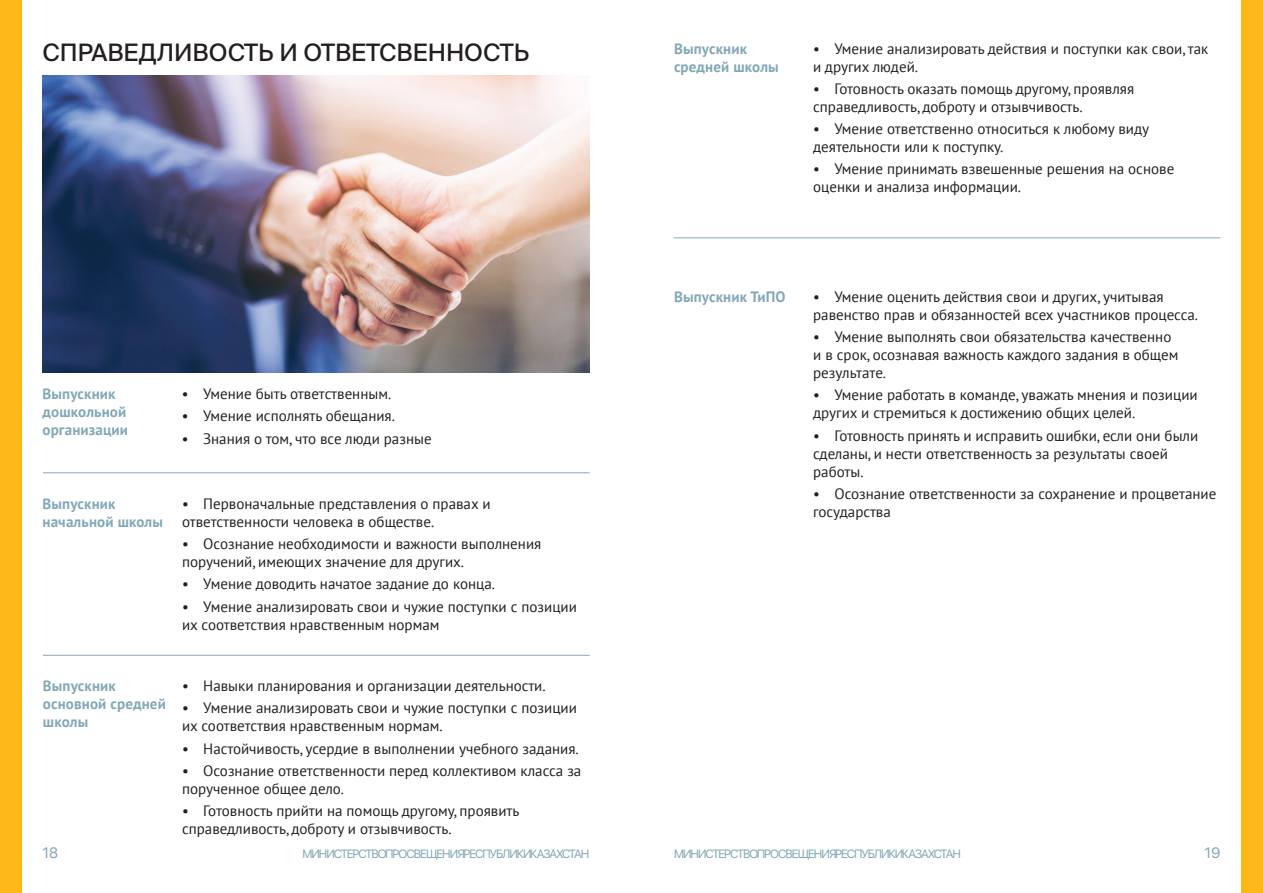
<style>
.page{position:relative;width:1263px;height:893px;background:#fff}
.page>*{position:absolute;margin:0;border:0;box-sizing:border-box;transform-origin:0 0}
.t1{font:24px "Suisse Intl";color:#231f20}
.t2{font:15px/18px "PT Sans";color:#231f20}
.t3{font:700 15px/18px "PT Sans";letter-spacing:.01em;color:#83a8b7}
.t4{font:15px "SF Pro";color:#83a8b7}
.t5{font:12px "SF Pro";letter-spacing:-.085em;color:#83a8b7}
</style>
<div class="page">
<div style="left:0;top:0;width:21px;height:893px;background:#fcb719"></div>
<div style="left:1242px;top:0;width:21px;height:893px;background:#fcb719"></div>
<img style="left:43px;top:75px;width:546px;height:298px">
<hr style="left:43px;top:472px;width:547px;height:1px;background:#85a9b8">
<hr style="left:43px;top:655px;width:547px;height:1px;background:#85a9b8">
<hr style="left:674px;top:237px;width:546px;height:1px;background:#85a9b8">
<h1 class="t1" style="left:43px;top:38px;width:488px">СПРАВЕДЛИВОСТЬ И ОТВЕТСВЕННОСТЬ</h1>
<p class="t3" style="left:43px;top:384px;width:87px">Выпускник дошкольной организации</p>
<p class="t2" style="left:182px;top:384px;width:211px">• Умение быть ответственным.</p>
<p class="t2" style="left:182px;top:407px;width:215px">• Умение исполнять обещания.</p>
<p class="t2" style="left:182px;top:429px;width:251px">• Знания о том, что все люди разные</p>
<p class="t3" style="left:43px;top:494px;width:122px">Выпускник начальной школы</p>
<p class="t2" style="left:182px;top:494px;width:310px">• Первоначальные представления о правах и ответственности человека в обществе.</p>
<p class="t2" style="left:182px;top:534px;width:361px">• Осознание необходимости и важности выполнения поручений, имеющих значение для других.</p>
<p class="t2" style="left:182px;top:575px;width:314px">• Умение доводить начатое задание до конца.</p>
<p class="t2" style="left:182px;top:597px;width:396px">• Умение анализировать свои и чужие поступки с позиции их соответствия нравственным нормам</p>
<p class="t3" style="left:43px;top:677px;width:124px">Выпускник основной средней школы</p>
<p class="t2" style="left:182px;top:676px;width:365px">• Навыки планирования и организации деятельности.</p>
<p class="t2" style="left:182px;top:699px;width:396px">• Умение анализировать свои и чужие поступки с позиции их соответствия нравственным нормам.</p>
<p class="t2" style="left:182px;top:739px;width:398px">• Настойчивость, усердие в выполнении учебного задания.</p>
<p class="t2" style="left:182px;top:761px;width:401px">• Осознание ответственности перед коллективом класса за порученное общее дело.</p>
<p class="t2" style="left:182px;top:801px;width:339px">• Готовность прийти на помощь другому, проявить справедливость, доброту и отзывчивость.</p>
<p class="t3" style="left:674px;top:39px;width:106px">Выпускник средней школы</p>
<p class="t2" style="left:813px;top:39px;width:397px">• Умение анализировать действия и поступки как свои, так и других людей.</p>
<p class="t2" style="left:813px;top:79px;width:322px">• Готовность оказать помощь другому, проявляя справедливость, доброту и отзывчивость.</p>
<p class="t2" style="left:813px;top:120px;width:337px">• Умение ответственно относиться к любому виду деятельности или к поступку.</p>
<p class="t2" style="left:813px;top:160px;width:363px">• Умение принимать взвешенные решения на основе оценки и анализа информации.</p>
<p class="t3" style="left:674px;top:287px;width:113px">Выпускник ТиПО</p>
<p class="t2" style="left:813px;top:287px;width:386px">• Умение оценить действия свои и других, учитывая равенство прав и обязанностей всех участников процесса.</p>
<p class="t2" style="left:813px;top:327px;width:367px">• Умение выполнять свои обязательства качественно и в срок, осознавая важность каждого задания в общем результате.</p>
<p class="t2" style="left:813px;top:386px;width:386px">• Умение работать в команде, уважать мнения и позиции других и стремиться к достижению общих целей.</p>
<p class="t2" style="left:813px;top:426px;width:387px">• Готовность принять и исправить ошибки, если они были сделаны, и нести ответственность за результаты своей работы.</p>
<p class="t2" style="left:813px;top:484px;width:405px">• Осознание ответственности за сохранение и процветание государства</p>
<p class="t4" style="left:43px;top:844px;width:17px">18</p>
<p class="t5" style="left:302px;top:847px;width:288px">МИНИСТЕРСТВО ПРОСВЕЩЕНИЯ РЕСПУБЛИКИ КАЗАХСТАН</p>
<p class="t5" style="left:674px;top:847px;width:288px">МИНИСТЕРСТВО ПРОСВЕЩЕНИЯ РЕСПУБЛИКИ КАЗАХСТАН</p>
<p class="t4" style="left:1204px;top:844px;width:18px">19</p>
</div>
